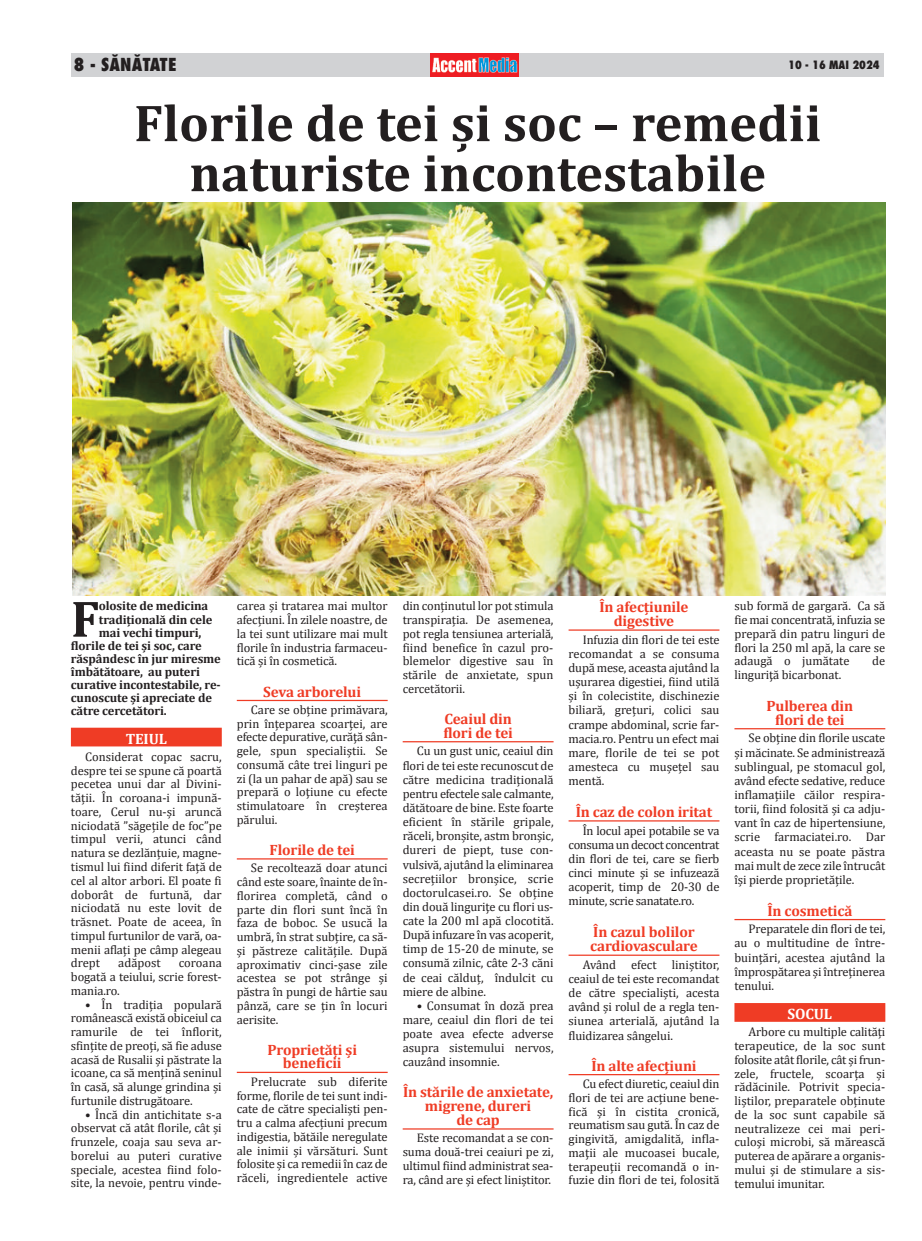
<style>
.page{position:relative;width:922px;height:1241px;background:#fff}
.page>*{position:absolute;margin:0;border:0;box-sizing:border-box;transform-origin:0 0}
.t1{font:700 52.5px/50px "Cambria";color:#231f20;text-align:center}
.t2{font:700 51.88px "Cambria";color:#231f20}
.t3{font:800 17.5px "Fujiyama";letter-spacing:.005em;color:#231f20}
.t4{font:700 15px/13.8px "Cambria";letter-spacing:-.01em;color:#ef3c25;text-align:center}
.t5{font:700 15px "Cambria";letter-spacing:-.01em;color:#fff}
.t6{font:12.5px/13.8px "Cambria";letter-spacing:-.01em;color:#231f20;text-align:justify}
.t7{font:700 12.5px "Cambria";letter-spacing:-.01em;color:#231f20}
.t8{font:800 11.25px "Fujiyama";color:#231f20}
</style>
<div class="page">
<div style="left:71px;top:727px;width:151px;height:19px;background:#ef3c25"></div>
<hr style="left:237px;top:699px;width:150px;height:2px;background:#ef3c25">
<hr style="left:237px;top:858px;width:150px;height:1px;background:#ef3c25">
<hr style="left:237px;top:1071px;width:150px;height:1px;background:#ef3c25">
<hr style="left:402px;top:741px;width:151px;height:1px;background:#ef3c25">
<hr style="left:402px;top:1128px;width:151px;height:1px;background:#ef3c25">
<hr style="left:568px;top:629px;width:151px;height:1px;background:#ef3c25">
<hr style="left:568px;top:820px;width:151px;height:1px;background:#ef3c25">
<hr style="left:568px;top:954px;width:151px;height:1px;background:#ef3c25">
<hr style="left:568px;top:1073px;width:151px;height:2px;background:#ef3c25">
<hr style="left:734px;top:728px;width:151px;height:1px;background:#ef3c25">
<hr style="left:734px;top:918px;width:151px;height:2px;background:#ef3c25">
<div style="left:734px;top:1002px;width:151px;height:19px;background:#ef3c25"></div>
<img style="left:73px;top:203px;width:812px;height:392px">
<div style="left:71px;top:53px;width:812px;height:23px;background:#d1d2d4"></div>
<img style="left:430px;top:53px;width:88px;height:24px">
<p class="t3" style="left:74px;top:52px;width:104px">8 - SĂNĂTATE</p>
<p class="t8" style="left:788px;top:57px;width:93px">10 - 16 MAI 2024</p>
<p class="t1" style="left:134px;top:97px;width:688px">Florile de tei și soc – remedii naturiste incontestabile</p>
<p class="t2" style="left:71px;top:587px;width:30px">F</p>
<p class="t7" style="left:99px;top:598px;width:111px">olosite de medicina</p>
<p class="t7" style="left:99px;top:611px;width:115px">tradițională din cele</p>
<p class="t7" style="left:99px;top:624px;width:104px">mai vechi timpuri,</p>
<p class="t7" style="left:71px;top:637px;width:132px">florile de tei și soc, care</p>
<p class="t7" style="left:71px;top:651px;width:151px">răspândesc în jur miresme</p>
<p class="t7" style="left:71px;top:664px;width:130px">îmbătătoare, au puteri</p>
<p class="t7" style="left:71px;top:677px;width:151px">curative incontestabile, re-</p>
<p class="t7" style="left:71px;top:690px;width:142px">cunoscute și apreciate de</p>
<p class="t7" style="left:71px;top:703px;width:97px">către cercetători.</p>
<p class="t5" style="left:126px;top:729px;width:43px">TEIUL</p>
<p class="t6" style="left:71px;top:749px;width:152px;text-indent:14px">Considerat copac sacru, despre tei se spune că poartă pecetea unui dar al Divini&shy;tății. În coroana-i impună&shy;toare, Cerul nu-și aruncă niciodată ”săgețile de foc”pe timpul verii, atunci când natura se dezlănțuie, magne&shy;tismul lui fiind diferit față de cel al altor arbori. El poate fi doborât de furtună, dar niciodată nu este lovit de trăsnet. Poate de aceea, în timpul furtunilor de vară, oa&shy;menii aflați pe câmp alegeau drept</p>
<p class="t6" style="left:118px;top:955px;width:44px">adăpost</p>
<p class="t6" style="left:71px;top:955px;width:152px;text-indent:108px">coroana bogată a teiului, scrie forest&shy;mania.ro.</p>
<p class="t6" style="left:71px;top:996px;width:152px;text-indent:14px">• În tradiția populară românească există obiceiul ca ramurile de tei înflorit, sfințite de preoți, să fie aduse acasă de Rusalii și păstrate la icoane, ca să mențină seninul în casă, să alunge grindina și furtunile distrugătoare.</p>
<p class="t6" style="left:71px;top:1106px;width:152px;text-indent:14px">• Încă din antichitate s-a observat că atât florile, cât și frunzele, coaja sau seva ar&shy;borelui au puteri curative speciale, acestea fiind folo&shy;site, la nevoie, pentru vinde-</p>
<p class="t6" style="left:237px;top:599px;width:152px">carea și tratarea mai multor afecțiuni. În zilele noastre, de la tei sunt utilizare mai mult florile în industria farmaceu&shy;tică și în cosmetică.</p>
<p class="t4" style="left:263px;top:684px;width:99px">Seva arborelui</p>
<p class="t6" style="left:237px;top:702px;width:152px;text-indent:14px">Care se obține primăvara, prin înțeparea scoarței, are efecte depurative, curăţă sân&shy;gele, spun specialiștii. Se consumă câte trei linguri pe zi (la un pahar de apă) sau se prepară o loţiune cu efecte stimulatoare în creşterea părului.</p>
<p class="t4" style="left:269px;top:842px;width:87px">Florile de tei</p>
<p class="t6" style="left:237px;top:860px;width:152px;text-indent:14px">Se recoltează doar atunci când este soare, înainte de în&shy;florirea completă, când o parte din flori sunt încă în faza de boboc. Se usucă la umbră, în strat subțire, ca să&shy;și păstreze calitățile. După aproximativ cinci-șase zile acestea se pot strânge și păstra în pungi de hârtie sau pânză, care se țin în locuri aerisite.</p>
<p class="t4" style="left:267px;top:1042px;width:91px">Proprietăți și beneficii</p>
<p class="t6" style="left:237px;top:1074px;width:152px;text-indent:14px">Prelucrate sub diferite forme, florile de tei sunt indi&shy;cate de către specialiști pen&shy;tru a calma afecțiuni precum indigestia, bătăile neregulate ale inimii și vărsături. Sunt folosite și ca remedii în caz de răceli, ingredientele active</p>
<p class="t6" style="left:402px;top:599px;width:152px">din conținutul lor pot stimula transpirația. De asemenea, pot regla tensiunea arterială, fiind benefice în cazul pro&shy;blemelor digestive sau în stările de anxietate, spun cercetătorii.</p>
<p class="t4" style="left:443px;top:711px;width:71px;text-align:left">Ceaiul din flori de tei</p>
<p class="t6" style="left:402px;top:743px;width:152px;line-height:14.1px;text-indent:14px">Cu un gust unic, ceaiul din flori de tei este recunoscut de către medicina tradițională pentru efectele sale calmante, dătătoare de bine. Este foarte eficient în stările gripale, răceli, bronșite, astm bronșic, dureri de piept, tuse con&shy;vulsivă, ajutând la eliminarea secrețiilor bronșice, scrie doctorulcasei.ro. Se obține din două linguriţe cu flori us&shy;cate la 200 ml apă clocotită.<br>După infuzare în vas acoperit, timp de 15-20 de minute, se consumă zilnic, câte 2-3 căni de ceai călduț, îndulcit cu miere de albine.</p>
<p class="t6" style="left:402px;top:998px;width:152px;line-height:14.1px;text-indent:14px">• Consumat în doză prea mare, ceaiul din flori de tei poate avea efecte adverse asupra sistemului nervos, cauzând insomnie.</p>
<p class="t4" style="left:403px;top:1084px;width:152px">În stările de anxietate, migrene, dureri<br>de cap</p>
<p class="t6" style="left:402px;top:1130px;width:152px;text-indent:14px">Este recomandat a se con&shy;suma două-trei ceaiuri pe zi, ultimul fiind administrat sea&shy;ra, când are și efect liniștitor.</p>
<p class="t4" style="left:599px;top:600px;width:91px">În afecțiunile digestive</p>
<p class="t6" style="left:568px;top:632px;width:152px;line-height:14.1px;text-indent:14px">Infuzia din flori de tei este recomandat a se consuma după mese, aceasta ajutând la ușurarea digestiei, fiind utilă și în colecistite, dischinezie biliară, grețuri, colici sau crampe abdominal, scrie far&shy;macia.ro. Pentru un efect mai mare, florile de tei se pot amesteca cu mușețel sau mentă.</p>
<p class="t4" style="left:575px;top:804px;width:138px">În caz de colon iritat</p>
<p class="t6" style="left:568px;top:822px;width:152px;line-height:14.1px;text-indent:14px">În locul apei potabile se va consuma un decoct concentrat din flori de tei, care se fierb cinci minute şi se infuzează acoperit, timp de 20-30 de minute, scrie sanatate.ro.</p>
<p class="t4" style="left:590px;top:924px;width:109px;line-height:14.1px;text-align:left">În cazul bolilor cardiovasculare</p>
<p class="t6" style="left:568px;top:957px;width:152px;line-height:14.1px;text-indent:14px">Având efect liniștitor, ceaiul de tei este recomandat de către specialiști, acesta având și rolul de a regla ten&shy;siunea arterială, ajutând la fluidizarea sângelui.</p>
<p class="t4" style="left:591px;top:1058px;width:107px">În alte afecțiuni</p>
<p class="t6" style="left:568px;top:1076px;width:152px;text-indent:14px">Cu efect diuretic, ceaiul din flori de tei are acțiune bene&shy;fică și în cistita cronică, reumatism sau gută. În caz de gingivită, amigdalită, infla&shy;maţii ale mucoasei bucale, terapeuții recomandă o in&shy;fuzie din flori de tei, folosită</p>
<p class="t6" style="left:734px;top:599px;width:152px">sub formă de gargară. Ca să fie mai concentrată, infuzia se prepară din patru linguri de flori la 250 ml apă, la care se adaugă o jumătate</p>
<p class="t6" style="left:872px;top:654px;width:15px">de</p>
<p class="t6" style="left:734px;top:667px;width:108px">linguriţă bicarbonat.</p>
<p class="t4" style="left:766px;top:698px;width:88px;line-height:14.1px">Pulberea din flori de tei</p>
<p class="t6" style="left:734px;top:730px;width:152px;line-height:14.1px;text-indent:14px">Se obține din florile uscate și măcinate. Se administrează sublingual, pe stomacul gol, având efecte sedative, reduce inflamațiile căilor respira&shy;torii, fiind folosită și ca adju&shy;vant în caz de hipertensiune, scrie farmaciatei.ro. Dar aceasta nu se poate păstra mai mult de zece zile întrucât își pierde proprietățile.</p>
<p class="t4" style="left:767px;top:903px;width:86px">În cosmetică</p>
<p class="t6" style="left:734px;top:921px;width:152px;line-height:14.1px;text-indent:14px">Preparatele din flori de tei, au o multitudine de între&shy;buințări, acestea ajutând la împrospătarea și întreținerea tenului.</p>
<p class="t5" style="left:787px;top:1004px;width:46px">SOCUL</p>
<p class="t6" style="left:734px;top:1024px;width:152px;text-indent:14px">Arbore cu multiple calități terapeutice, de la soc sunt folosite atât florile, cât și frun&shy;zele, fructele, scoarța și rădăcinile. Potrivit specia&shy;liștilor, preparatele obținute de la soc sunt capabile să neutralizeze cei mai peri&shy;culoşi microbi, să mărească puterea de apărare a organis&shy;mului şi de stimulare a sis&shy;temului imunitar.</p>
</div>
